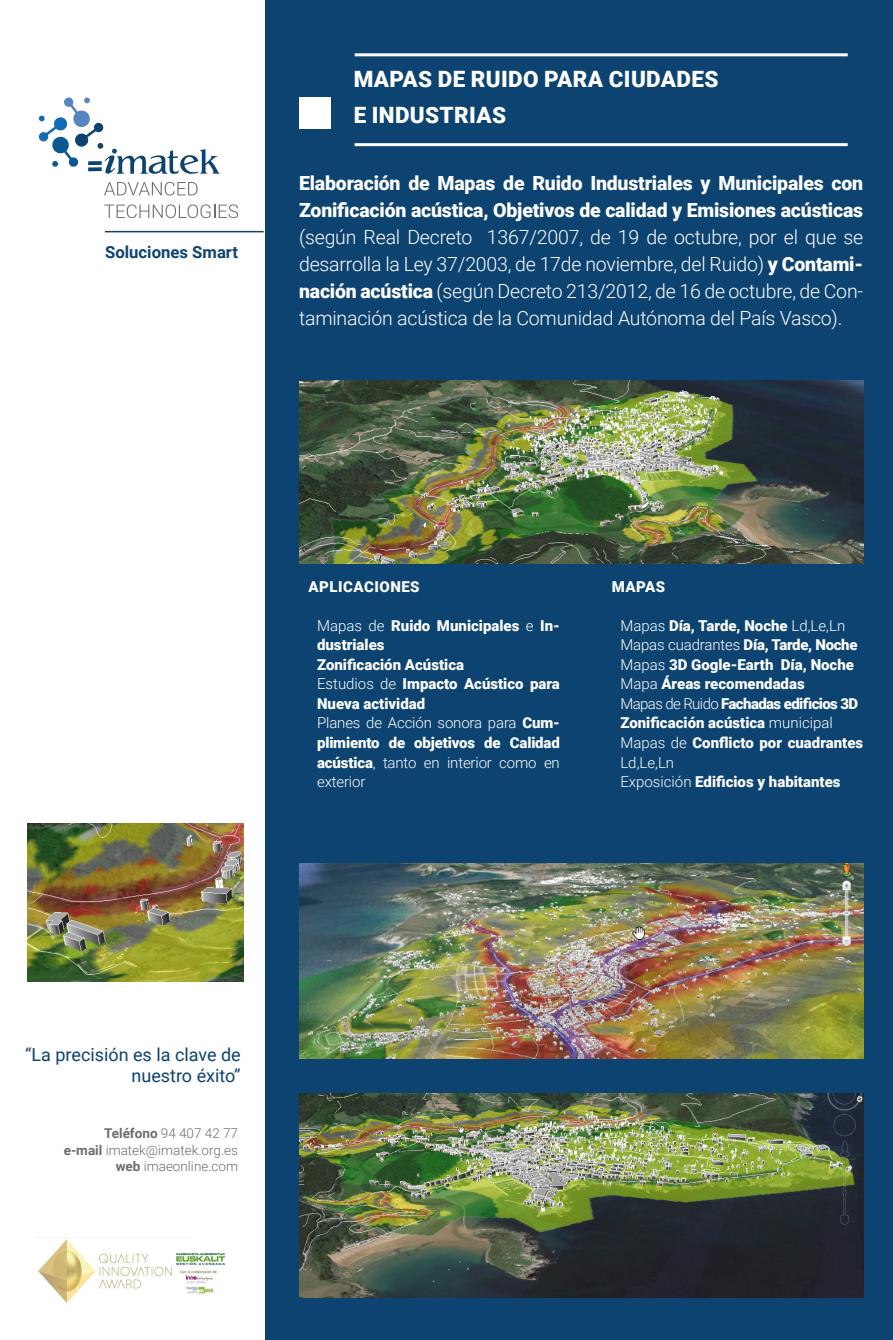
<style>
.page{position:relative;width:893px;height:1340px;background:#fff}
.page>*{position:absolute;margin:0;border:0;box-sizing:border-box;transform-origin:0 0}
.t1{font:900 22.5px "Roboto";letter-spacing:.015em;color:#fff}
.t2{font:300 19.5px/27px "Roboto";letter-spacing:-.01em;color:#fff;text-align:justify}
.t3{font:18px "Roboto";color:#0d4370}
.t4{font:700 16.65px "Roboto";color:#0d4370}
.t5{font:900 15px/19.5px "Roboto";color:#fff}
.t6{font:300 15px/19.5px "Roboto";letter-spacing:-.01em;color:#fff;text-align:justify}
.t7{font:900 15px "Roboto";letter-spacing:-.04em;color:#fff}
.t8{font:900 15px "Roboto";letter-spacing:.035em;color:#fff}
.t9{font:300 13.5px "Roboto";color:#6c6d70}
.s1{font-weight:900}
.s2{font-weight:300}
.s3{font-weight:700}
</style>
<div class="page">
<img style="left:28px;top:823px;width:216px;height:158px">
<svg style="left:38px;top:97px;width:182px;height:77px"></svg>
<svg style="left:104px;top:182px;width:94px;height:14px"></svg>
<svg style="left:104px;top:204px;width:134px;height:14px"></svg>
<hr style="left:105px;top:231px;width:159px;height:1px;background:#0d4370">
<img style="left:36px;top:1237px;width:190px;height:66px">
<div style="left:266px;top:0;width:627px;height:1339px;background:#0d4370"></div>
<div style="left:299px;top:97px;width:31px;height:32px;background:#fff"></div>
<img style="left:299px;top:381px;width:564px;height:182px">
<img style="left:299px;top:863px;width:564px;height:195px">
<img style="left:299px;top:1093px;width:564px;height:204px">
<hr style="left:355px;top:143px;width:493px;height:3px;background:#fff">
<hr style="left:355px;top:53px;width:493px;height:3px;background:#fff">
<p class="t4" style="left:105px;top:240px;width:135px">Soluciones Smart</p>
<p class="t1" style="left:354px;top:63px;width:366px">MAPAS DE RUIDO PARA CIUDADES</p>
<p class="t1" style="left:354px;top:99px;width:154px">E INDUSTRIAS</p>
<p class="t2" style="left:299px;top:169px;width:566px"><span class="s1">Elaboración de Mapas de Ruido Industriales y Municipales con Zonificación acústica, Objetivos de calidad y Emisiones acústicas </span>(según Real Decreto 1367/2007, de 19 de octubre, por el que se desarrolla la Ley 37/2003, de 17de noviembre, del Ruido) <span class="s1">y Contami&shy;nación acústica</span> (según Decreto 213/2012, de 16 de octubre, de Con&shy;taminación acústica de la Comunidad Autónoma del País Vasco).</p>
<p class="t8" style="left:308px;top:576px;width:113px">APLICACIONES</p>
<p class="t5" style="left:317px;top:615px;width:244px"><span class="s2">Mapas de</span> Ruido Municipales <span class="s2">e</span> In&shy;dustriales</p>
<p class="t5" style="left:317px;top:654px;width:149px">Zonificación Acústica</p>
<p class="t5" style="left:317px;top:674px;width:244px"><span class="s2">Estudios de</span> Impacto Acústico para<br>Nueva actividad</p>
<p class="t6" style="left:317px;top:713px;width:244px">Planes de Acción sonora para <span class="s1">Cum&shy;plimiento de objetivos de Calidad acústica</span>, tanto en interior como en exterior</p>
<p class="t5" style="left:612px;top:576px;width:55px">MAPAS</p>
<p class="t5" style="left:620px;top:615px;width:226px"><span class="s2">Mapas</span> Día, Tarde, Noche <span class="s2">Ld,Le,Ln</span></p>
<p class="t6" style="left:620px;top:635px;width:239px">Mapas cuadrantes <span class="s1">Día, Tarde, Noche</span></p>
<p class="t5" style="left:620px;top:654px;width:235px"><span class="s2">Mapas</span> 3D Gogle-Earth Día, Noche</p>
<p class="t5" style="left:620px;top:674px;width:186px"><span class="s2">Mapa</span> Áreas recomendadas</p>
<p class="t7" style="left:620px;top:693px;width:239px"><span class="s2">Mapas de Ruido</span> Fachadas edificios 3D</p>
<p class="t5" style="left:620px;top:713px;width:214px">Zonificación acústica <span class="s2">municipal</span></p>
<p class="t5" style="left:620px;top:732px;width:244px"><span class="s2">Mapas de</span> Conflicto por cuadrantes<br><span class="s2">Ld,Le,Ln</span></p>
<p class="t5" style="left:620px;top:771px;width:222px"><span class="s2">Exposición</span> Edificios y habitantes</p>
<p class="t3" style="left:25px;top:1041px;width:217px">“La precisión es la clave de</p>
<p class="t3" style="left:132px;top:1063px;width:111px">nuestro éxito”</p>
<p class="t9" style="left:104px;top:1124px;width:136px"><span class="s3">Teléfono</span> 94 407 42 77</p>
<p class="t9" style="left:64px;top:1140px;width:176px"><span class="s3">e-mail</span> imatek@imatek.org.es</p>
<p class="t9" style="left:116px;top:1156px;width:124px"><span class="s3">web</span> imaeonline.com</p>
</div>
